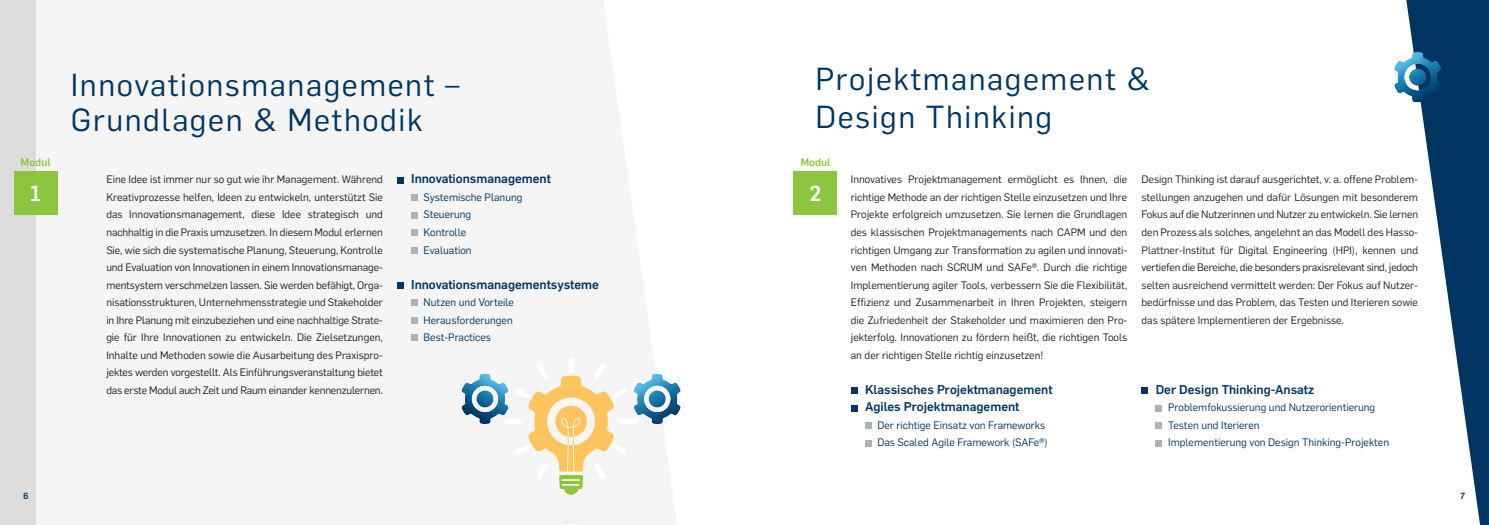
<style>
.page{position:relative;width:1489px;height:525px;background:#fff}
.page>*{position:absolute;margin:0;border:0;box-sizing:border-box;transform-origin:0 0}
.t1{font:31.25px/35px "Rub Flama";letter-spacing:.05em;color:#003562}
.t2{font:700 21.25px "Rub Flama";color:#fff}
.t3{font:700 12.5px/17.5px "Rub Flama";color:#003562}
.t4{font:10.62px/17.5px "Rub Flama";color:#231f20;text-align:justify}
.t5{font:10.62px/17.5px "Rub Flama";color:#003562}
.t6{font:700 10.62px "Rub Flama";color:#8bc63e}
.t7{font:700 8.75px "Rub Flama";color:#003562}
.s1{font-weight:400;font-size:10px;color:#fff}
</style>
<div class="page">
<div style="left:1376px;top:0;width:112px;height:524px;background:#003562"></div>
<div style="left:0;top:0;width:35px;height:524px;background:#dedddd"></div>
<svg style="left:397px;top:177px;width:6px;height:6px"></svg>
<div style="left:411px;top:194px;width:6px;height:7px;background:#aeb1b4"></div>
<svg style="left:411px;top:212px;width:6px;height:6px"></svg>
<div style="left:411px;top:229px;width:6px;height:7px;background:#aeb1b4"></div>
<svg style="left:411px;top:247px;width:6px;height:6px"></svg>
<svg style="left:397px;top:282px;width:6px;height:6px"></svg>
<div style="left:411px;top:299px;width:6px;height:7px;background:#aeb1b4"></div>
<svg style="left:411px;top:317px;width:6px;height:6px"></svg>
<div style="left:411px;top:334px;width:6px;height:7px;background:#aeb1b4"></div>
<div style="left:14px;top:171px;width:44px;height:44px;background:#8bc63e"></div>
<div style="left:793px;top:171px;width:44px;height:44px;background:#8bc63e"></div>
<svg style="left:1376px;top:0;width:103px;height:524px;fill:#fff"></svg>
<div style="left:850px;top:387px;width:7px;height:6px;background:#003562"></div>
<div style="left:850px;top:404px;width:7px;height:7px;background:#003562"></div>
<svg style="left:865px;top:422px;width:6px;height:6px"></svg>
<div style="left:865px;top:439px;width:6px;height:7px;background:#aeb1b4"></div>
<svg style="left:1141px;top:387px;width:6px;height:6px"></svg>
<div style="left:1155px;top:404px;width:6px;height:7px;background:#aeb1b4"></div>
<svg style="left:1155px;top:422px;width:6px;height:6px"></svg>
<div style="left:1155px;top:439px;width:6px;height:7px;background:#aeb1b4"></div>
<svg style="left:561px;top:520px;width:19px;height:2px"></svg>
<div style="left:563px;top:479px;width:15px;height:15px;background:#8bc63e;border-radius:50%"></div>
<div style="left:568px;top:358px;width:5px;height:14px;border:4px solid #fff"></div>
<svg style="left:461px;top:359px;width:220px;height:131px"></svg>
<svg style="left:1393px;top:52px;width:48px;height:50px"></svg>
<h1 class="t1" style="left:71px;top:65px;width:390px">Innovationsmanagement –<br>Grundlagen &amp; Methodik</h1>
<h1 class="t1" style="left:815px;top:61px;width:336px;line-height:37.5px">Projektmanagement &amp;<br>Design Thinking</h1>
<p class="t6" style="left:21px;top:158px;width:32px">Modul</p>
<p class="t6" style="left:800px;top:158px;width:32px">Modul</p>
<p class="t4" style="left:106px;top:171px;width:278px">Eine Idee ist immer nur so gut wie ihr Management. Während Kreativprozesse helfen, Ideen zu entwickeln, unterstützt Sie das Innovationsmanagement, diese Idee strategisch und nachhaltig in die Praxis umzusetzen. In diesem Modul erlernen Sie, wie sich die systematische Planung, Steuerung, Kontrolle und Evaluation von Innovationen in einem Innovationsmanage&shy;mentsystem verschmelzen lassen. Sie werden befähigt, Orga&shy;nisationsstrukturen, Unternehmensstrategie und Stakeholder in Ihre Planung mit einzubeziehen und eine nachhaltige Strate&shy;gie für Ihre Innovationen zu entwickeln. Die Zielsetzungen, Inhalte und Methoden sowie die Ausarbeitung des Praxispro&shy;jektes werden vorgestellt. Als Einführungsveranstaltung bietet das erste Modul auch Zeit und Raum einander kennenzulernen.</p>
<p class="t3" style="left:411px;top:171px;width:141px">Innovationsmanagement</p>
<h2 class="t2" style="left:30px;top:185px;width:13px">1</h2>
<h2 class="t2" style="left:809px;top:185px;width:13px">2</h2>
<p class="t5" style="left:423px;top:188px;width:100px">Systemische Planung<br>Steuerung<br>Kontrolle<br>Evaluation</p>
<p class="t3" style="left:411px;top:276px;width:189px">Innovationsmanagementsysteme</p>
<p class="t5" style="left:423px;top:293px;width:92px;text-align:justify">Nutzen und Vorteile Herausforderungen Best-Practices</p>
<p class="t7" style="left:23px;top:492px;width:6px">6</p>
<p class="t4" style="left:850px;top:171px;width:278px">Innovatives Projektmanagement ermöglicht es Ihnen, die richtige Methode an der richtigen Stelle einzusetzen und Ihre Projekte erfolgreich umzusetzen. Sie lernen die Grundlagen des klassischen Projektmanagements nach CAPM und den richtigen Umgang zur Transformation zu agilen und innovati&shy;ven Methoden nach SCRUM und SAFe®. Durch die richtige Implementierung agiler Tools, verbessern Sie die Flexibilität, Effizienz und Zusammenarbeit in Ihren Projekten, steigern die Zufriedenheit der Stakeholder und maximieren den Pro&shy;jekterfolg. Innovationen zu fördern heißt, die richtigen Tools an der richtigen Stelle richtig einzusetzen!</p>
<p class="t3" style="left:865px;top:381px;width:189px">Klassisches Projektmanagement<br>Agiles Projektmanagement</p>
<p class="t5" style="left:877px;top:415px;width:172px">Der richtige Einsatz von Frameworks<br>Das Scaled Agile Framework (SAFe®)</p>
<p class="t4" style="left:1141px;top:170px;width:278px">Design Thinking ist darauf ausgerichtet, v. a. offene Problem&shy;stellungen anzugehen und dafür Lösungen mit besonderem Fokus auf die Nutzerinnen und Nutzer zu entwickeln. Sie lernen den Prozess als solches, angelehnt an das Modell des Hasso-Plattner-Institut für Digital Engineering (HPI), kennen und vertiefen die Bereiche, die besonders praxisrelevant sind, jedoch selten ausreichend vermittelt werden: Der Fokus auf Nutzer&shy;bedürfnisse und das Problem, das Testen und Iterieren sowie das spätere Implementieren der Ergebnisse.</p>
<p class="t3" style="left:1155px;top:379px;width:165px">Der Design Thinking-Ansatz<span class="s1">^</span></p>
<p class="t5" style="left:1168px;top:398px;width:222px">Problemfokussierung und Nutzerorientierung<br>Testen und Iterieren<br>Implementierung von Design Thinking-Projekten</p>
<p class="t7" style="left:1460px;top:492px;width:6px">7</p>
</div>
